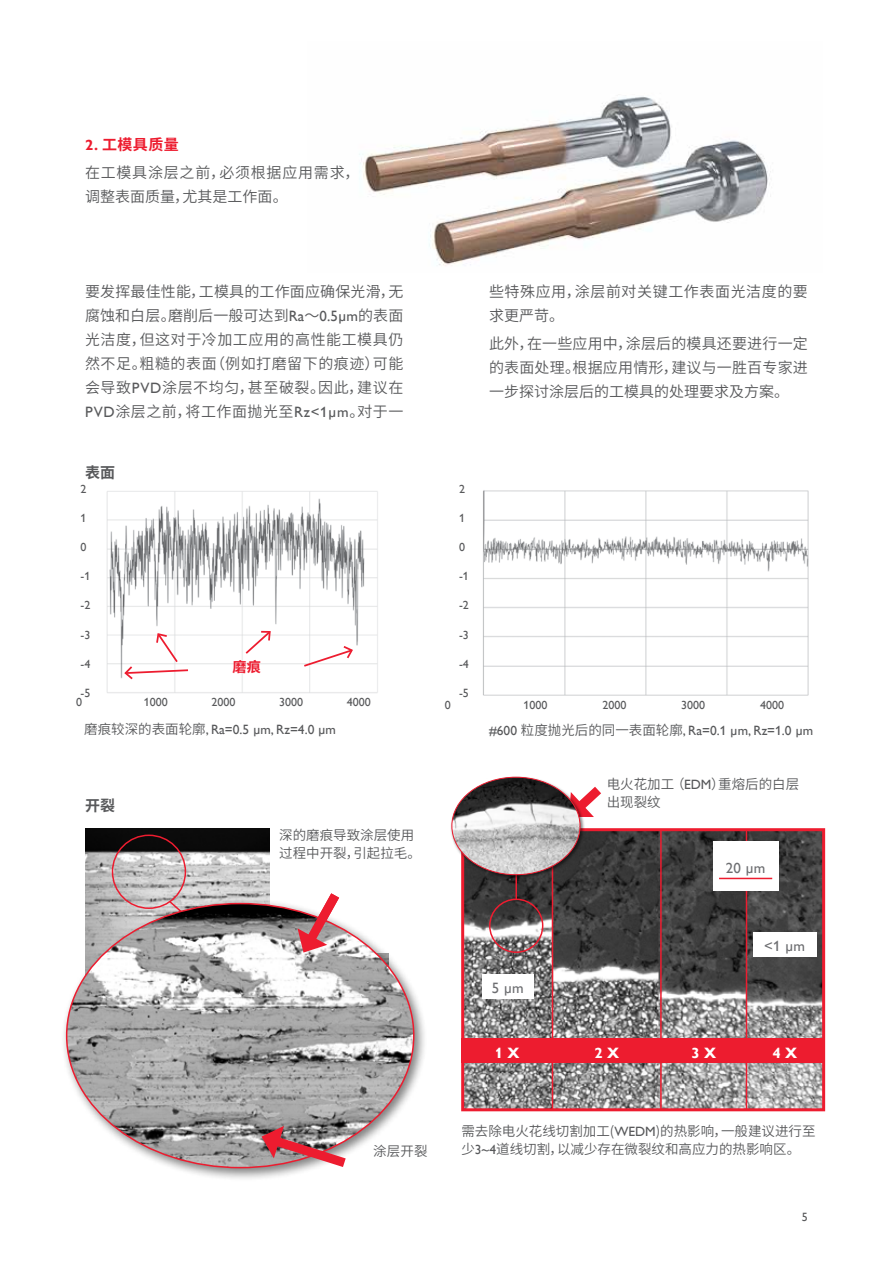
<style>
.page{position:relative;width:893px;height:1263px;background:#fff}
.page>*{position:absolute;margin:0;border:0;box-sizing:border-box;transform-origin:0 0}
.t1{font:15px/24px "Source Han Sans CN";letter-spacing:.035em;color:#58595b}
.t2{font:15px "Source Han Sans CN";color:#58595b}
.t3{font:15px "Assab Gill";letter-spacing:.01em;color:#6d6e71}
.t4{font:700 15px "Assab Gill";color:#fff}
.t5{font:700 15px "Source Han Sans CN";color:#58595b}
.t6{font:700 14.25px "Source Han Sans CN";color:#ed1c2f}
.t7{font:13.5px/18px "Source Han Sans CN";color:#58595b}
.t8{font:13.5px "Assab Gill";color:#58595b}
.t9{font:12px "Assab Gill";color:#58595b}
.s1{font-family:"Assab Gill";font-weight:700;color:#ed1c2f}
.s2{font-weight:700;color:#ed1c2f}
.s3{font-family:"Assab Gill"}
.s4{font-family:"Source Han Sans CN"}
</style>
<div class="page">
<img style="left:465px;top:832px;width:356px;height:275px">
<div style="left:461px;top:828px;width:364px;height:283px;border:3px solid #ed1c2f"></div>
<img style="left:85px;top:829px;width:185px;height:69px">
<img style="left:483px;top:490px;width:326px;height:206px">
<img style="left:106px;top:491px;width:272px;height:202px">
<img style="left:359px;top:96px;width:412px;height:170px">
<div style="left:112px;top:834px;width:74px;height:75px;border:2px solid #ed1c2f;border-radius:50%"></div>
<div style="left:482px;top:974px;width:51px;height:24px;background:#fff"></div>
<div style="left:753px;top:932px;width:63px;height:25px;background:#fff"></div>
<div style="left:461px;top:1038px;width:92px;height:25px;background:#ed1c2f"></div>
<div style="left:552px;top:1038px;width:109px;height:25px;background:#ed1c2f"></div>
<div style="left:661px;top:1038px;width:86px;height:25px;background:#ed1c2f"></div>
<div style="left:747px;top:1038px;width:76px;height:25px;background:#ed1c2f"></div>
<div style="left:489px;top:898px;width:54px;height:55px;border:2px solid #ed1c2f;border-radius:50%"></div>
<svg style="left:302px;top:644px;width:52px;height:24px"></svg>
<svg style="left:123px;top:632px;width:67px;height:49px"></svg>
<svg style="left:244px;top:629px;width:28px;height:27px"></svg>
<hr style="left:552px;top:829px;width:1px;height:280px;background:#ed1c2f">
<hr style="left:515px;top:874px;width:2px;height:25px;background:#ed1c2f">
<hr style="left:660px;top:830px;width:2px;height:281px;background:#ed1c2f">
<hr style="left:746px;top:830px;width:1px;height:280px;background:#ed1c2f">
<svg style="left:585px;top:786px;width:16px;height:31px"></svg>
<div style="left:713px;top:841px;width:65px;height:50px;background:#fff"></div>
<hr style="left:719px;top:878px;width:53px;height:1px;background:#ed1c2f">
<div style="left:61px;top:898px;width:367px;height:283px;background:#000;opacity:.5"></div>
<img style="left:67px;top:903px;width:347px;height:264px">
<svg style="left:261px;top:1126px;width:95px;height:48px"></svg>
<svg style="left:297px;top:893px;width:50px;height:62px"></svg>
<div style="left:450px;top:776px;width:135px;height:103px;background:#000;opacity:.5"></div>
<img style="left:452px;top:777px;width:128px;height:98px">
<p class="t1" style="left:85px;top:130px;width:276px;line-height:28.2px"><span class="s1">2.</span> <span class="s2">工模具质量<br></span>在工模具涂层之前，必须根据应用需求，</p>
<p class="t2" style="left:85px;top:188px;width:204px">调整表面质量，尤其是工作面。</p>
<p class="t1" style="left:85px;top:280px;width:320px;text-align:justify">要发挥最佳性能，工模具的工作面应确保光滑，无腐蚀和白层。磨削后一般可达到<span class="s3">Ra</span>〜<span class="s3">0.5μm</span>的表面光洁度，但这对于冷加工应用的高性能工模具仍然不足。粗糙的表面（例如打磨留下的痕迹）可能会导致<span class="s3">PVD</span>涂层不均匀，甚至破裂。因此，建议在<span class="s3">PVD</span>涂层之前，将工作面抛光至<span class="s3">Rz&lt;1μm</span>。对于一</p>
<p class="t5" style="left:85px;top:464px;width:31px">表面</p>
<p class="t1" style="left:489px;top:280px;width:320px">些特殊应用，涂层前对关键工作表面光洁度的要求更严苛。</p>
<p class="t1" style="left:489px;top:332px;width:320px;text-align:justify">此外，在一些应用中，涂层后的模具还要进行一定的表面处理。根据应用情形，建议与一胜百专家进一步探讨涂层后的工模具的处理要求及方案。</p>
<p class="t9" style="left:459px;top:482px;width:7px">2</p>
<p class="t9" style="left:459px;top:512px;width:7px">1</p>
<p class="t9" style="left:459px;top:541px;width:7px">0</p>
<p class="t9" style="left:459px;top:570px;width:11px">-1</p>
<p class="t9" style="left:459px;top:599px;width:11px">-2</p>
<p class="t9" style="left:459px;top:628px;width:11px">-3</p>
<p class="t9" style="left:459px;top:657px;width:11px">-4</p>
<p class="t9" style="left:459px;top:686px;width:11px">-5</p>
<p class="t9" style="left:81px;top:482px;width:7px">2</p>
<p class="t9" style="left:81px;top:512px;width:7px">1</p>
<p class="t9" style="left:81px;top:541px;width:7px">0</p>
<p class="t9" style="left:81px;top:570px;width:11px">-1</p>
<p class="t9" style="left:81px;top:599px;width:11px">-2</p>
<p class="t9" style="left:81px;top:628px;width:11px">-3</p>
<p class="t9" style="left:81px;top:657px;width:11px">-4</p>
<p class="t9" style="left:81px;top:686px;width:11px">-5</p>
<p class="t6" style="left:233px;top:659px;width:30px">磨痕</p>
<p class="t9" style="left:76px;top:695px;width:7px">0</p>
<p class="t9" style="left:144px;top:695px;width:25px">1000</p>
<p class="t9" style="left:211px;top:695px;width:25px">2000</p>
<p class="t9" style="left:279px;top:695px;width:25px">3000</p>
<p class="t9" style="left:347px;top:695px;width:25px">4000</p>
<p class="t9" style="left:445px;top:699px;width:7px">0</p>
<p class="t9" style="left:524px;top:699px;width:25px">1000</p>
<p class="t9" style="left:602px;top:699px;width:25px">2000</p>
<p class="t9" style="left:681px;top:699px;width:25px">3000</p>
<p class="t9" style="left:760px;top:699px;width:26px">4000</p>
<p class="t8" style="left:84px;top:722px;width:253px"><span class="s4">磨痕较深的表面轮廓</span>, Ra=0.5 µ m, Rz=4.0 µ m</p>
<p class="t5" style="left:85px;top:797px;width:31px">开裂</p>
<p class="t7" style="left:279px;top:826px;width:143px">深的磨痕导致涂层使用过程中开裂，引起拉毛。</p>
<p class="t7" style="left:373px;top:1142px;width:56px">涂层开裂</p>
<p class="t8" style="left:489px;top:723px;width:326px">#600 <span class="s4">粒度抛光后的同一表面轮廓</span>, Ra=0.1 µ m, Rz=1.0 µ m</p>
<p class="t7" style="left:607px;top:775px;width:194px">电火花加工 （<span class="s3">EDM</span>）重熔后的白层出现裂纹</p>
<p class="t3" style="left:726px;top:860px;width:41px">20 μm</p>
<p class="t3" style="left:492px;top:979px;width:33px">5 μm</p>
<p class="t3" style="left:764px;top:938px;width:42px">&lt;1 μm</p>
<p class="t4" style="left:495px;top:1044px;width:26px">1 X</p>
<p class="t4" style="left:594px;top:1044px;width:26px">2 X</p>
<p class="t4" style="left:692px;top:1044px;width:26px">3 X</p>
<p class="t4" style="left:772px;top:1044px;width:26px">4 X</p>
<p class="t7" style="left:461px;top:1122px;width:356px">需去除电火花线切割加工(<span class="s3">WEDM</span>)的热影响，一般建议进行至少<span class="s3">3~4</span>道线切割，以减少存在微裂纹和高应力的热影响区。</p>
<p class="t9" style="left:802px;top:1210px;width:7px">5</p>
</div>
